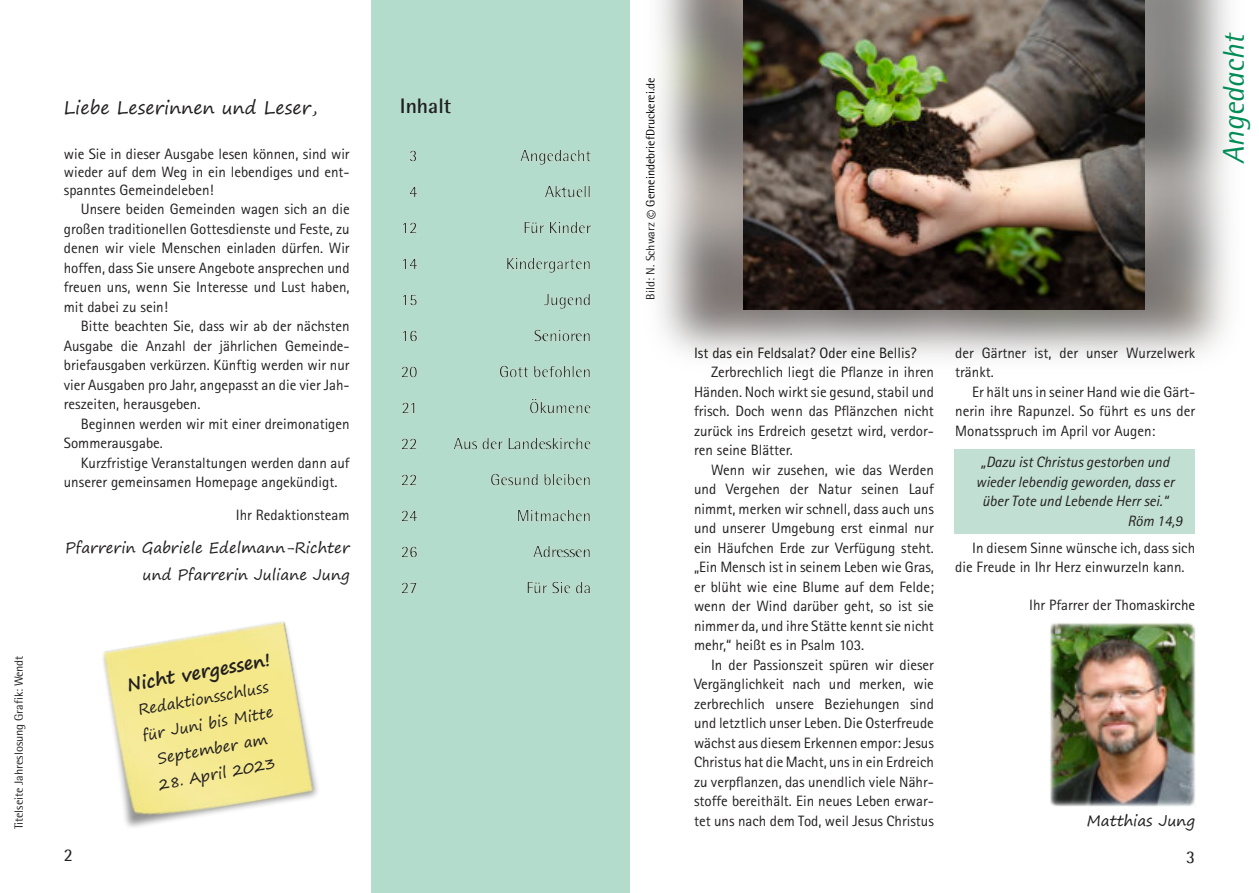
<style>
.page{position:relative;width:1259px;height:893px;background:#fff}
.page>*{position:absolute;margin:0;border:0;box-sizing:border-box;transform-origin:0 0}
.t1{font:italic 30px "Rotis Semi Sans Std";color:#008c57}
.t2{font:700 21px "Rotis Semi Sans Std";color:#221f20}
.t3{font:18px "Segoe Print";color:#221f20}
.t4{font:700 18px "Segoe Print";color:#221f20}
.t5{font:18px "Agfa Rotis Semisans";color:#221f20}
.t6{font:16.5px "Rotis Semi Sans Std";color:#221f20}
.t7{font:15px/19.5px "Rotis Sans Serif Std";color:#221f20;text-align:justify}
.t8{font:15px/25.5px "Segoe Print";color:#221f20;text-align:center}
.t9{font:italic 15px "Rotis Sans Serif Std";color:#221f20}
.t10{font:15px "Rotis Sans Serif Std";color:#181715}
.t11{font:12px "Agfa Rotis Semisans";color:#000}
.t12{font:12px "Agfa Rotis Semisans";color:#221f20}
.s1{color:#221f20}
.s2{font-size:18px}
.s3{color:#181715}
</style>
<div class="page">
<img style="left:743px;top:0;width:402px;height:310px">
<img style="left:1049px;top:623px;width:147px;height:184px">
<div style="left:954px;top:449px;width:241px;height:84px;background:#c2dfd3"></div>
<img style="left:103px;top:621px;width:215px;height:206px">
<div style="left:371px;top:0;width:258px;height:893px;background:#b3dccd"></div>
<p class="t12" style="left:14px;top:829px;width:175px;rotate:-90deg">Titelseite Jahreslosung Grafik: Wendt</p>
<p class="t3" style="left:64px;top:98px;width:255px">Liebe Leserinnen und Leser,</p>
<h2 class="t2" style="left:400px;top:98px;width:53px">Inhalt</h2>
<p class="t7" style="left:64px;top:147px;width:287px;line-height:18px">wie Sie in dieser Ausgabe lesen können, sind wir wieder auf dem Weg in ein lebendiges und ent&shy;spanntes Gemeindeleben!</p>
<p class="t7" style="left:64px;top:201px;width:287px;text-indent:17px">Unsere beiden Gemeinden wagen sich an die großen traditionellen Gottesdienste und Feste, zu denen wir viele Menschen einladen dürfen. Wir hoffen, dass Sie unsere Angebote ansprechen und freuen uns, wenn Sie Interesse und Lust haben, mit dabei zu sein!</p>
<p class="t7" style="left:64px;top:318px;width:287px;text-indent:17px">Bitte beachten Sie, dass wir ab der nächsten Ausgabe die Anzahl der jährlichen Gemeinde&shy;briefausgaben verkürzen. Künftig werden wir nur vier Ausgaben pro Jahr, angepasst an die vier Jah&shy;reszeiten, herausgeben.</p>
<p class="t7" style="left:64px;top:416px;width:287px;text-indent:17px">Beginnen werden wir mit einer dreimonatigen<br>Sommerausgabe.</p>
<p class="t7" style="left:64px;top:455px;width:287px;text-indent:17px">Kurzfristige Veranstaltungen werden dann auf unserer gemeinsamen Homepage angekündigt.</p>
<p class="t7" style="left:236px;top:507px;width:115px">Ihr Redaktionsteam</p>
<p class="t8" style="left:65px;top:536px;width:286px;line-height:27px;text-align:right">Pfarrerin Gabriele Edelmann-Richter und Pfarrerin Juliane Jung</p>
<p class="t6" style="left:409px;top:150px;width:10px">3</p>
<p class="t6" style="left:520px;top:150px;width:72px">Angedacht</p>
<p class="t6" style="left:409px;top:186px;width:10px">4</p>
<p class="t6" style="left:545px;top:186px;width:48px">Aktuell</p>
<p class="t6" style="left:401px;top:222px;width:18px">12</p>
<p class="t6" style="left:523px;top:222px;width:69px">Für Kinder</p>
<p class="t6" style="left:401px;top:258px;width:18px">14</p>
<p class="t6" style="left:506px;top:258px;width:87px">Kindergarten</p>
<p class="t6" style="left:401px;top:294px;width:18px">15</p>
<p class="t6" style="left:544px;top:294px;width:48px">Jugend</p>
<p class="t6" style="left:401px;top:330px;width:18px">16</p>
<p class="t6" style="left:534px;top:330px;width:59px">Senioren</p>
<p class="t6" style="left:401px;top:366px;width:18px">20</p>
<p class="t6" style="left:499px;top:366px;width:94px">Gott befohlen</p>
<p class="t6" style="left:401px;top:402px;width:17px">21</p>
<p class="t6" style="left:529px;top:402px;width:63px">Ökumene</p>
<p class="t6" style="left:401px;top:438px;width:18px">22</p>
<p class="t6" style="left:453px;top:438px;width:139px">Aus der Landeskirche</p>
<p class="t6" style="left:401px;top:474px;width:18px">22</p>
<p class="t6" style="left:490px;top:474px;width:102px">Gesund bleiben</p>
<p class="t6" style="left:401px;top:510px;width:18px">24</p>
<p class="t6" style="left:517px;top:510px;width:76px">Mitmachen</p>
<p class="t6" style="left:401px;top:546px;width:18px">26</p>
<p class="t6" style="left:533px;top:546px;width:59px">Adressen</p>
<p class="t6" style="left:401px;top:582px;width:18px">27</p>
<p class="t6" style="left:526px;top:582px;width:66px">Für Sie da</p>
<p class="t4" style="left:126px;top:676px;width:147px;rotate:-10deg">Nicht vergessen!</p>
<p class="t8" style="left:136px;top:699px;width:134px;rotate:-10deg">Redaktionsschluss für Juni bis Mitte<br>September am</p>
<p class="t8" style="left:157px;top:773px;width:120px;rotate:-10deg">28. April 2023</p>
<p class="t11" style="left:645px;top:300px;width:224px;rotate:-90deg"><span class="s1">Bild: N. Schwarz</span> <span class="s2">©</span> GemeindebriefDruckerei.de</p>
<p class="t10" style="left:694px;top:347px;width:224px">Ist das ein Feldsalat? Oder eine Bellis?</p>
<p class="t7" style="left:694px;top:364px;width:241px;text-indent:17px">Zerbrechlich liegt die Pflanze in ihren Händen. Noch wirkt sie gesund, stabil und frisch. Doch wenn das Pflänzchen nicht zurück ins Erdreich gesetzt wird, verdor&shy;ren seine Blätter.</p>
<p class="t7" style="left:694px;top:462px;width:241px;text-indent:17px">Wenn wir zusehen, wie das Werden und Vergehen der Natur seinen Lauf nimmt, merken wir schnell, dass auch uns und unserer Umgebung erst einmal nur ein Häufchen Erde zur Verfügung steht. „Ein Mensch ist in seinem Leben wie Gras, er blüht wie eine Blume auf dem Felde; wenn der Wind darüber geht, so ist sie nimmer da, und ihre Stätte kennt sie nicht mehr,“ heißt es in Psalm 103.</p>
<p class="t7" style="left:694px;top:657px;width:241px;text-indent:17px">In der Passionszeit spüren wir dieser Vergänglichkeit nach und merken, wie zerbrechlich unsere Beziehungen sind und letztlich unser Leben. Die Osterfreude wächst aus diesem Erkennen empor: Jesus Christus hat die Macht, uns in ein Erdreich zu verpflanzen, das unendlich viele Nähr&shy;stoffe bereithält. Ein neues Leben erwar&shy;tet uns nach dem Tod, weil Jesus Christus</p>
<p class="t7" style="left:955px;top:345px;width:241px">der Gärtner ist, der unser Wurzelwerk tränkt.</p>
<p class="t7" style="left:955px;top:384px;width:241px;text-indent:17px">Er hält uns in seiner Hand wie die Gärt&shy;nerin ihre Rapunzel. So führt es uns der Monatsspruch im April vor Augen:</p>
<p class="t9" style="left:980px;top:457px;width:190px">„Dazu ist Christus gestorben und</p>
<p class="t9" style="left:975px;top:476px;width:200px">wieder lebendig geworden, dass er</p>
<p class="t9" style="left:982px;top:496px;width:187px">über Tote und Lebende Herr sei.“</p>
<p class="t9" style="left:1127px;top:515px;width:57px">Röm 14,9</p>
<p class="t7" style="left:955px;top:540px;width:241px;text-indent:17px">In diesem Sinne wünsche ich, dass sich die Freude in Ihr Herz einwurzeln kann.</p>
<p class="t7" style="left:1029px;top:597px;width:168px">Ihr Pfarrer der Thomas<span class="s3">kirche</span></p>
<p class="t8" style="left:1086px;top:809px;width:110px">Matthias Jung</p>
<p class="t5" style="left:64px;top:847px;width:11px">2</p>
<p class="t5" style="left:1186px;top:849px;width:11px">3</p>
<h1 class="t1" style="left:1222px;top:164px;width:133px;rotate:-90deg">Angedacht</h1>
</div>
